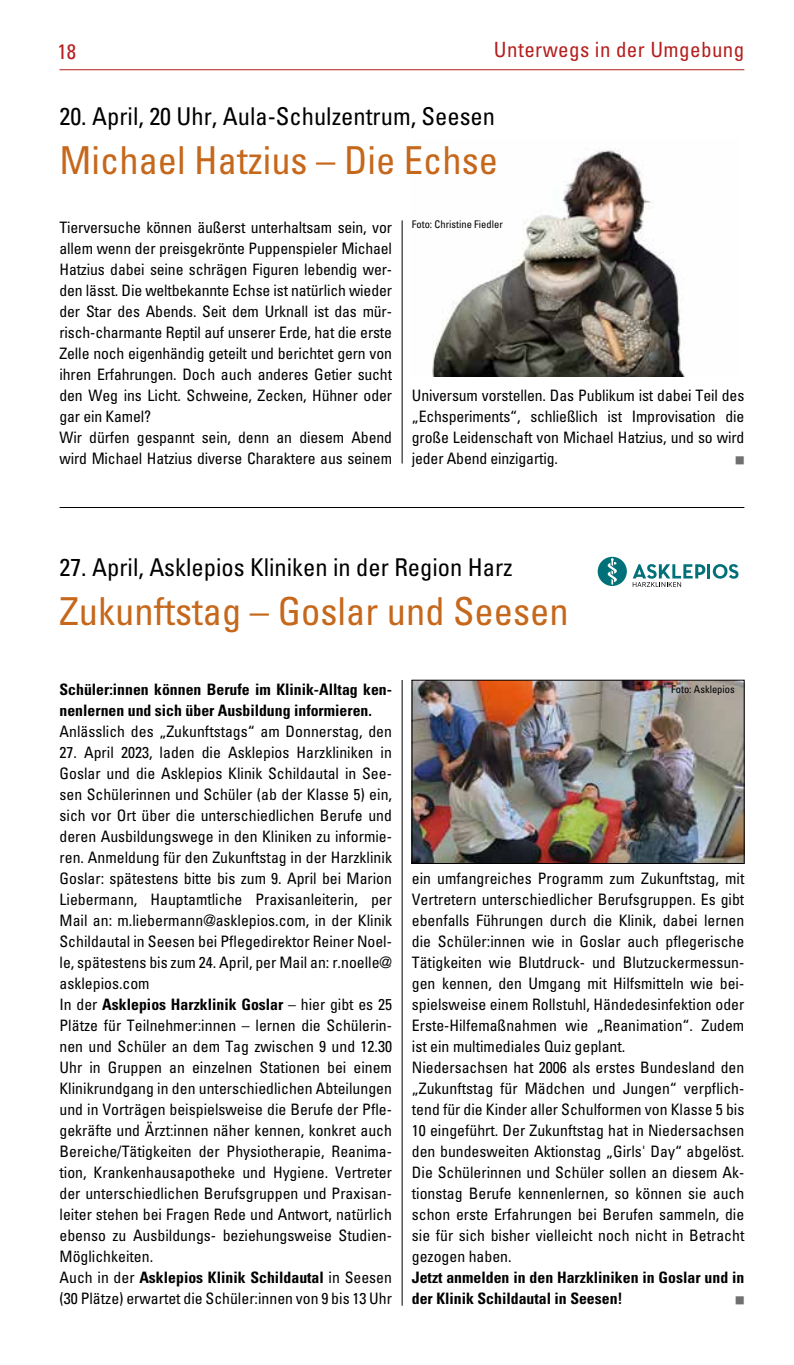
<style>
.page{position:relative;width:794px;height:1365px;background:#fff}
.page>*{position:absolute;margin:0;border:0;box-sizing:border-box;transform-origin:0 0}
.t1{font:condensed 38.5px "Univers 57";color:#c6681c}
.t2{font:condensed 24.5px "Univers 57";color:#000}
.t3{font:condensed 21px "Univers 57";letter-spacing:.02em;color:#b51f1f}
.t4{font:condensed 15.75px/21px "Univers 57";color:#000;text-align:justify}
.t5{font:700 condensed 15.75px/21px "Univers 67";color:#000}
.t6{font:condensed 10.5px "Univers 57";color:#000}
.t7{font:8.75px "Zapf Dingbats IT Cby BT";color:#706f6f}
.s1{font-family:"Univers 57";font-weight:400}
</style>
<div class="page">
<hr style="left:60px;top:69px;width:684px;height:1px;background:#b51f1f">
<img style="left:432px;top:150px;width:253px;height:226px">
<hr style="left:402px;top:680px;width:1px;height:625px;background:#000">
<hr style="left:60px;top:507px;width:684px;height:1px;background:#000">
<hr style="left:402px;top:220px;width:1px;height:243px;background:#000">
<img style="left:414px;top:682px;width:328px;height:179px">
<div style="left:412px;top:680px;width:332px;height:183px;border:1px solid #000"></div>
<hr style="left:707px;top:564px;width:3px;height:14px;background:#007179">
<svg style="left:713px;top:564px;width:25px;height:14px"></svg>
<svg style="left:632px;top:564px;width:73px;height:23px"></svg>
<svg style="left:597px;top:556px;width:30px;height:30px"></svg>
<svg style="left:607px;top:558px;width:10px;height:26px"></svg>
<h3 class="t3" style="left:58px;top:38px;width:20px">18</h3>
<h3 class="t3" style="left:494px;top:37px;width:252px">Unterwegs in der Umgebung</h3>
<h2 class="t2" style="left:60px;top:100px;width:437px">20. April, 20 Uhr, Aula-Schulzentrum, Seesen</h2>
<h1 class="t1" style="left:60px;top:135px;width:440px">Michael Hatzius – Die Echse</h1>
<p class="t4" style="left:60px;top:216px;width:334px;text-align:left">Tierversuche können äußerst unterhaltsam sein, vor allem wenn der preisgekrönte Puppenspieler Michael Hatzius dabei seine schrägen Figuren lebendig wer&shy;den lässt. Die weltbekannte Echse ist natürlich wieder der Star des Abends. Seit dem Urknall ist das mür&shy;risch-charmante Reptil auf unserer Erde, hat die erste Zelle noch eigenhändig geteilt und berichtet gern von ihren Erfahrungen. Doch auch anderes Getier sucht den Weg ins Licht. Schweine, Zecken, Hühner oder gar ein Kamel?<br>Wir dürfen gespannt sein, denn an diesem Abend wird Michael Hatzius diverse Charaktere aus seinem</p>
<p class="t6" style="left:412px;top:217px;width:92px">Foto: Christine Fiedler</p>
<p class="t4" style="left:412px;top:384px;width:334px">Universum vorstellen. Das Publikum ist dabei Teil des „Echsperiments“, schließlich ist Improvisation die große Leidenschaft von Michael Hatzius, und so wird jeder Abend einzigartig.</p>
<p class="t7" style="left:735px;top:456px;width:10px">■</p>
<h2 class="t2" style="left:60px;top:552px;width:455px">27. April, Asklepios Kliniken in der Region Harz</h2>
<h1 class="t1" style="left:60px;top:587px;width:510px">Zukunftstag – Goslar und Seesen</h1>
<p class="t5" style="left:60px;top:678px;width:334px">Schüler:innen können Berufe im Klinik-Alltag ken&shy;nenlernen und sich über Ausbildung informieren.</p>
<p class="t4" style="left:60px;top:720px;width:334px">Anlässlich des „Zukunftstags“ am Donnerstag, den</p>
<p class="t4" style="left:60px;top:741px;width:334px">27. April 2023, laden die Asklepios Harzkliniken in Goslar und die Asklepios Klinik Schildautal in See&shy;sen Schülerinnen und Schüler (ab der Klasse 5) ein, sich vor Ort über die unterschiedlichen Berufe und deren Ausbildungswege in den Kliniken zu informie&shy;ren. Anmeldung für den Zukunftstag in der Harzklinik Goslar: spätestens bitte bis zum 9. April bei Marion Liebermann, Hauptamtliche Praxisanleiterin, per Mail an: m.liebermann@asklepios.com, in der Klinik Schildautal in Seesen bei Pflegedirektor Reiner Noel&shy;le, spätestens bis zum 24. April, per Mail an: r.noelle@ asklepios.com</p>
<p class="t5" style="left:60px;top:993px;width:334px"><span class="s1">In der</span> Asklepios Harzklinik Goslar <span class="s1">– hier gibt es 25</span></p>
<p class="t4" style="left:60px;top:1014px;width:334px">Plätze für Teilnehmer:innen – lernen die Schülerin&shy;nen und Schüler an dem Tag zwischen 9 und 12.30<br>Uhr in Gruppen an einzelnen Stationen bei einem Klinikrundgang in den unterschiedlichen Abteilungen und in Vorträgen beispielsweise die Berufe der Pfle&shy;gekräfte und Ärzt:innen näher kennen, konkret auch Bereiche/Tätigkeiten der Physiotherapie, Reanima&shy;tion, Krankenhausapotheke und Hygiene. Vertreter der unterschiedlichen Berufsgruppen und Praxisan&shy;leiter stehen bei Fragen Rede und Antwort, natürlich ebenso zu Ausbildungs- beziehungsweise Studien-Möglichkeiten.</p>
<p class="t5" style="left:60px;top:1266px;width:334px"><span class="s1">Auch in der</span> Asklepios Klinik Schildautal <span class="s1">in Seesen</span></p>
<p class="t4" style="left:60px;top:1287px;width:334px">(30 Plätze) erwartet die Schüler:innen von 9 bis 13 Uhr</p>
<p class="t6" style="left:671px;top:682px;width:65px">Foto: Asklepios</p>
<p class="t4" style="left:412px;top:867px;width:334px;text-align:left">ein umfangreiches Programm zum Zukunftstag, mit Vertretern unterschiedlicher Berufsgruppen. Es gibt ebenfalls Führungen durch die Klinik, dabei lernen die Schüler:innen wie in Goslar auch pflegerische Tätigkeiten wie Blutdruck- und Blutzuckermessun&shy;gen kennen, den Umgang mit Hilfsmitteln wie bei&shy;spielsweise einem Rollstuhl, Händedesinfektion oder Erste-Hilfemaßnahmen wie „Reanimation“. Zudem ist ein multimediales Quiz geplant.<br>Niedersachsen hat 2006 als erstes Bundesland den „Zukunftstag für Mädchen und Jungen“ verpflich&shy;tend für die Kinder aller Schulformen von Klasse 5 bis 10 eingeführt. Der Zukunftstag hat in Niedersachsen den bundesweiten Aktionstag „Girls' Day“ abgelöst.<br>Die Schülerinnen und Schüler sollen an diesem Ak&shy;tionstag Berufe kennenlernen, so können sie auch schon erste Erfahrungen bei Berufen sammeln, die sie für sich bisher vielleicht noch nicht in Betracht gezogen haben.</p>
<p class="t5" style="left:412px;top:1266px;width:334px">Jetzt anmelden in den Harzkliniken in Goslar und in der Klinik Schildautal in Seesen!</p>
<p class="t7" style="left:735px;top:1296px;width:10px">■</p>
</div>
